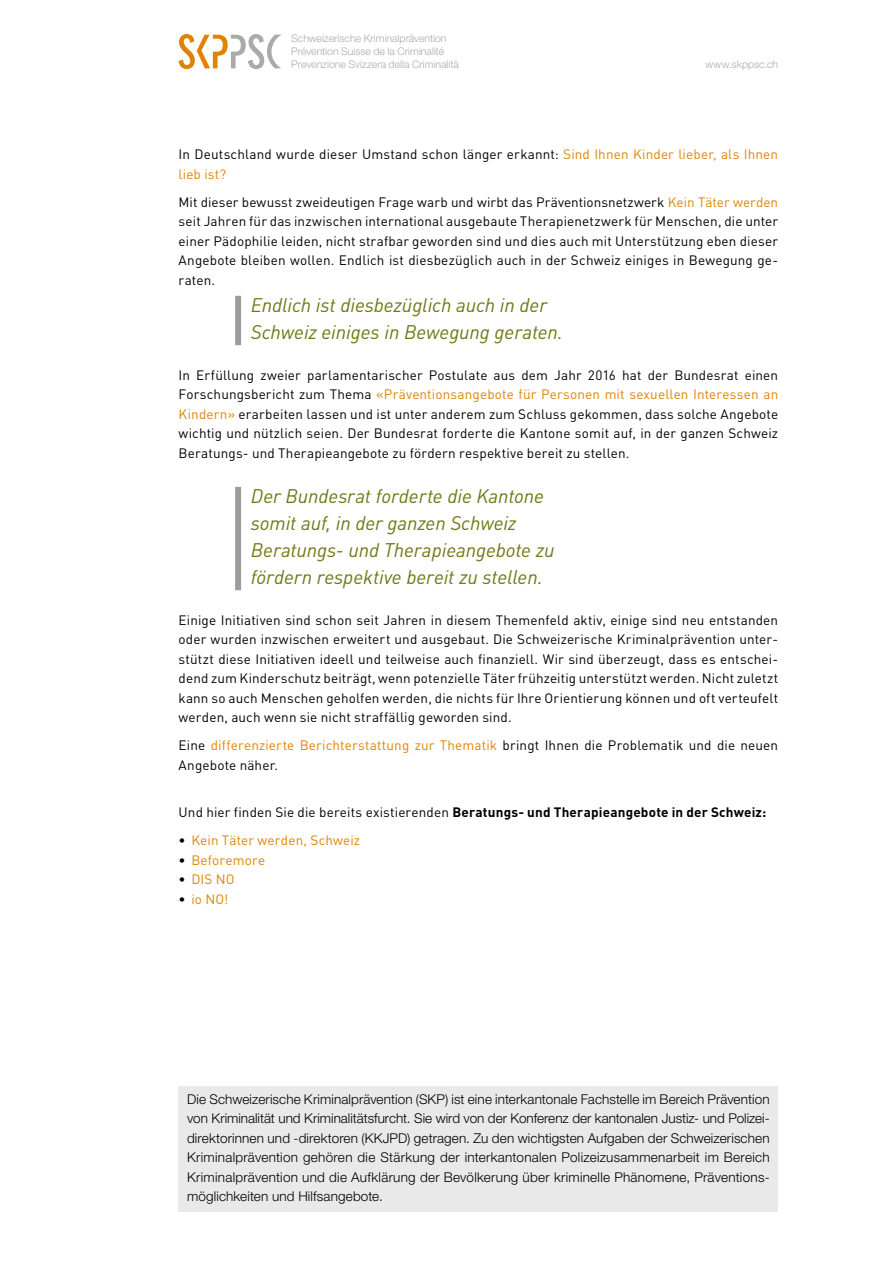
<style>
.page{position:relative;width:893px;height:1263px;background:#fff}
.page>*{position:absolute;margin:0;border:0;box-sizing:border-box;transform-origin:0 0}
.t1{font:italic 19.5px/27px "DIN Weber";letter-spacing:-.005em;color:#6f7713}
.t2{font:13.5px/19.5px "DIN Weber";letter-spacing:.01em;color:#000;text-align:justify}
.t3{font:300 13.5px/19.5px "Helvetica Neue";letter-spacing:.01em;color:#000}
.t4{font:700 13.5px "DIN Weber";letter-spacing:.01em;color:#000}
.t5{font:13.5px "DIN Weber";letter-spacing:.01em;color:#df8300}
.t6{font:300 10.5px/12.6px "Helvetica Neue";color:#aaa}
.s1{color:#df8300}
.s2{font-weight:400}
.s3{color:#000}
</style>
<div class="page">
<svg style="left:179px;top:34px;width:103px;height:35px"></svg>
<div style="left:179px;top:1087px;width:599px;height:125px;background:#e9e9e9"></div>
<div style="left:235px;top:296px;width:6px;height:49px;background:#9d9d9c"></div>
<div style="left:235px;top:487px;width:6px;height:103px;background:#9d9d9c"></div>
<p class="t6" style="left:291px;top:32px;width:169px">Schweizerische Kriminalprävention<br>Prévention Suisse de la Criminalité<br>Prevenzione Svizzera della Criminalità</p>
<p class="t6" style="left:706px;top:57px;width:74px">www.skppsc.ch</p>
<p class="t2" style="left:179px;top:144px;width:601px">In Deutschland wurde dieser Umstand schon länger erkannt: <span class="s1">Sind Ihnen Kinder lieber, als Ihnen lieb ist?</span></p>
<p class="t2" style="left:179px;top:192px;width:601px">Mit dieser bewusst zweideutigen Frage warb und wirbt das Präventionsnetzwerk <span class="s1">Kein Täter werden </span>seit Jahren für das inzwischen international ausgebaute Therapienetzwerk für Menschen, die unter einer Pädophilie leiden, nicht strafbar geworden sind und dies auch mit Unterstützung eben dieser Angebote bleiben wollen. Endlich ist diesbezüglich auch in der Schweiz einiges in Bewegung ge&shy;raten.</p>
<h1 class="t1" style="left:251px;top:291px;width:314px">Endlich ist diesbezüglich auch in der<br>Schweiz einiges in Bewegung geraten.</h1>
<p class="t2" style="left:179px;top:365px;width:601px">In Erfüllung zweier parlamentarischer Postulate aus dem Jahr 2016 hat der Bundesrat einen Forschungsbericht zum Thema <span class="s1">«Präventionsangebote für Personen mit sexuellen Interessen an Kindern»</span> erarbeiten lassen und ist unter anderem zum Schluss gekommen, dass solche Angebote wichtig und nützlich seien. Der Bundesrat forderte die Kantone somit auf, in der ganzen Schweiz Beratungs- und Therapieangebote zu fördern respektive bereit zu stellen.</p>
<h1 class="t1" style="left:251px;top:482px;width:305px">Der Bundesrat forderte die Kantone somit auf, in der ganzen Schweiz Beratungs- und Therapieangebote zu fördern respektive bereit zu stellen.</h1>
<p class="t2" style="left:179px;top:610px;width:601px">Einige Initiativen sind schon seit Jahren in diesem Themenfeld aktiv, einige sind neu entstanden oder wurden inzwischen erweitert und ausgebaut. Die Schweizerische Kriminalprävention unter&shy;stützt diese Initiativen ideell und teilweise auch finanziell. Wir sind überzeugt, dass es entschei&shy;dend zum Kinderschutz beiträgt, wenn potenzielle Täter frühzeitig unterstützt werden. Nicht zuletzt kann so auch Menschen geholfen werden, die nichts für Ihre Orientierung können und oft verteufelt werden, auch wenn sie nicht straffällig geworden sind.</p>
<p class="t2" style="left:179px;top:735px;width:601px">Eine <span class="s1">differenzierte Berichterstattung zur Thematik</span> bringt Ihnen die Problematik und die neuen<br>Angebote näher.</p>
<p class="t4" style="left:179px;top:803px;width:589px"><span class="s2">Und hier finden Sie die bereits existierenden</span> Beratungs- und Therapieangebote in der Schweiz:</p>
<p class="t5" style="left:179px;top:832px;width:183px"><span class="s3">•</span> Kein Täter werden, Schweiz</p>
<p class="t5" style="left:179px;top:851px;width:88px"><span class="s3">•</span> Beforemore</p>
<p class="t5" style="left:179px;top:871px;width:58px"><span class="s3">•</span> DIS NO</p>
<p class="t5" style="left:179px;top:890px;width:51px"><span class="s3">•</span> io NO!</p>
<p class="t3" style="left:187px;top:1089px;width:584px">Die Schweizerische Kriminalprävention (SKP) ist eine interkantonale Fachstelle im Bereich Prävention von Kriminalität und Kriminalitätsfurcht. Sie wird von der Konferenz der kantonalen Justiz- und Polizei&shy;direktorinnen und -direktoren (KKJPD) getragen. Zu den wichtigsten Aufgaben der Schweizerischen Kriminalprävention gehören die Stärkung der interkantonalen Polizeizusammenarbeit im Bereich Kriminalprävention und die Aufklärung der Bevölkerung über kriminelle Phänomene, Präventions&shy;möglichkeiten und Hilfsangebote.</p>
</div>
